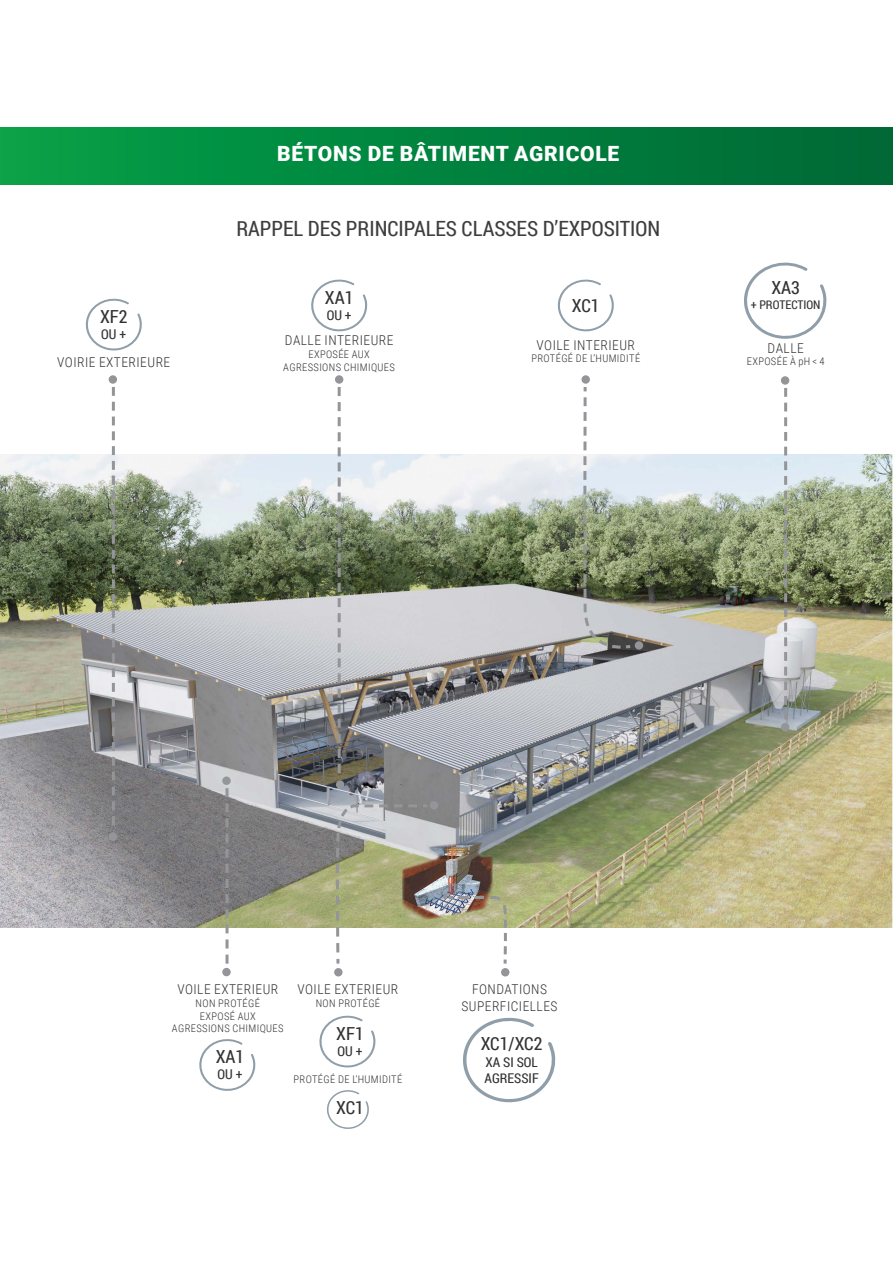
<style>
.page{position:relative;width:893px;height:1263px;background:#fff}
.page>*{position:absolute;margin:0;border:0;box-sizing:border-box;transform-origin:0 0}
.t1{font:21px "Roboto Condensed";color:#3e3e3f}
.t2{font:900 21px "Roboto";letter-spacing:.035em;color:#fff}
.t3{font:18px "Roboto Condensed";color:#333233}
.t4{font:300 13.5px/16.2px "Roboto Condensed";letter-spacing:.035em;color:#333233;text-align:center}
.t5{font:13.5px/16.2px "Roboto Condensed";color:#333233}
.t6{font:12px "Roboto Condensed";color:#333233}
.t7{font:300 10.5px/12.6px "Roboto Condensed";letter-spacing:.035em;color:#333233;text-align:center}
</style>
<div class="page">
<div style="left:0;top:128px;width:893px;height:57px;background:linear-gradient(to right,#05a048,#006735)"></div>
<img style="left:0;top:455px;width:893px;height:472px">
<svg style="left:112px;top:387px;width:3px;height:438px"></svg>
<div style="left:109px;top:375px;width:8px;height:9px;background:#939598;border-radius:50%"></div>
<div style="left:109px;top:832px;width:8px;height:9px;background:#939598;border-radius:50%"></div>
<svg style="left:338px;top:387px;width:3px;height:386px"></svg>
<div style="left:335px;top:375px;width:8px;height:9px;background:#939598;border-radius:50%"></div>
<div style="left:336px;top:780px;width:8px;height:9px;background:#939598;border-radius:50%"></div>
<svg style="left:582px;top:387px;width:51px;height:263px"></svg>
<div style="left:581px;top:375px;width:9px;height:9px;background:#939598;border-radius:50%"></div>
<div style="left:635px;top:641px;width:8px;height:9px;background:#939598;border-radius:50%"></div>
<svg style="left:335px;top:803px;width:95px;height:161px"></svg>
<div style="left:430px;top:801px;width:8px;height:8px;background:#939598;border-radius:50%"></div>
<div style="left:334px;top:968px;width:9px;height:8px;background:#939598;border-radius:50%"></div>
<svg style="left:226px;top:788px;width:3px;height:176px"></svg>
<div style="left:222px;top:776px;width:9px;height:9px;background:#939598;border-radius:50%"></div>
<div style="left:222px;top:968px;width:9px;height:8px;background:#939598;border-radius:50%"></div>
<svg style="left:784px;top:388px;width:3px;height:331px"></svg>
<div style="left:781px;top:376px;width:8px;height:9px;background:#939598;border-radius:50%"></div>
<div style="left:781px;top:723px;width:8px;height:8px;background:#939598;border-radius:50%"></div>
<svg style="left:443px;top:894px;width:113px;height:208px"></svg>
<svg style="left:319px;top:1015px;width:57px;height:52px"></svg>
<svg style="left:199px;top:1039px;width:57px;height:52px"></svg>
<svg style="left:326px;top:1090px;width:43px;height:39px"></svg>
<svg style="left:311px;top:279px;width:57px;height:52px"></svg>
<svg style="left:85px;top:298px;width:57px;height:52px"></svg>
<svg style="left:557px;top:279px;width:57px;height:52px"></svg>
<svg style="left:744px;top:262px;width:83px;height:77px"></svg>
<h2 class="t3" style="left:100px;top:304px;width:29px">XF2</h2>
<p class="t5" style="left:101px;top:326px;width:26px">OU +</p>
<p class="t4" style="left:57px;top:353px;width:114px">VOIRIE EXTERIEURE</p>
<h1 class="t2" style="left:277px;top:139px;width:344px">BÉTONS DE BÂTIMENT AGRICOLE</h1>
<h1 class="t1" style="left:236px;top:214px;width:425px">RAPPEL DES PRINCIPALES CLASSES D’EXPOSITION</h1>
<h2 class="t3" style="left:325px;top:285px;width:30px">XA1</h2>
<p class="t5" style="left:327px;top:307px;width:26px">OU +</p>
<p class="t4" style="left:285px;top:332px;width:110px">DALLE INTERIEURE</p>
<p class="t7" style="left:283px;top:348px;width:113px">EXPOSÉE AUX<br>AGRESSIONS CHIMIQUES</p>
<h2 class="t3" style="left:572px;top:293px;width:29px">XC1</h2>
<p class="t4" style="left:536px;top:336px;width:100px">VOILE INTERIEUR</p>
<p class="t7" style="left:531px;top:352px;width:110px">PROTÉGÉ DE L’HUMIDITÉ</p>
<h2 class="t3" style="left:771px;top:275px;width:30px">XA3</h2>
<p class="t6" style="left:751px;top:296px;width:71px">+ PROTECTION</p>
<p class="t4" style="left:767px;top:339px;width:38px">DALLE</p>
<p class="t7" style="left:747px;top:355px;width:79px">EXPOSÉE À pH &lt; 4</p>
<p class="t4" style="left:177px;top:981px;width:102px">VOILE EXTERIEUR</p>
<p class="t7" style="left:172px;top:996px;width:113px">NON PROTÉGÉ<br>EXPOSÉ AUX<br>AGRESSIONS CHIMIQUES</p>
<h2 class="t3" style="left:216px;top:1044px;width:30px">XA1</h2>
<p class="t5" style="left:217px;top:1066px;width:26px">OU +</p>
<p class="t4" style="left:297px;top:981px;width:102px">VOILE EXTERIEUR</p>
<p class="t7" style="left:316px;top:996px;width:66px">NON PROTÉGÉ</p>
<h2 class="t3" style="left:336px;top:1021px;width:29px">XF1</h2>
<p class="t5" style="left:338px;top:1042px;width:26px">OU +</p>
<p class="t7" style="left:293px;top:1072px;width:110px">PROTÉGÉ DE L’HUMIDITÉ</p>
<h2 class="t3" style="left:336px;top:1095px;width:29px">XC1</h2>
<p class="t4" style="left:461px;top:981px;width:97px">FONDATIONS<br>SUPERFICIELLES</p>
<h2 class="t3" style="left:481px;top:1031px;width:63px">XC1/XC2</h2>
<p class="t5" style="left:485px;top:1053px;width:56px">XA SI SOL<br>AGRESSIF</p>
</div>
